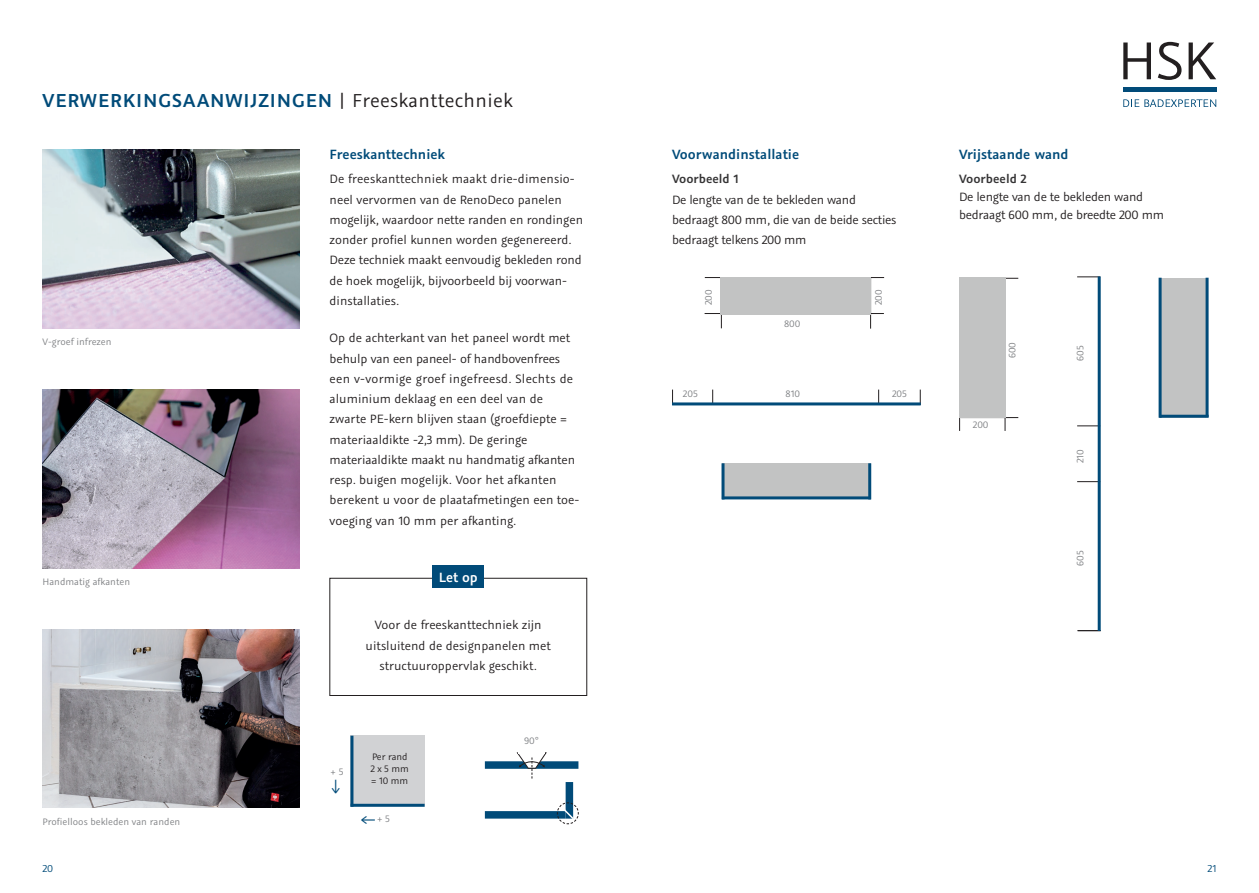
<style>
.page{position:relative;width:1259px;height:893px;background:#fff}
.page>*{position:absolute;margin:0;border:0;box-sizing:border-box;transform-origin:0 0}
.t1{font:600 21px "Graublau Sans";letter-spacing:.04em;color:#014b79}
.t2{font:18px "Graublau Sans";color:#014b79}
.Subhead{font:600 15px "Graublau Sans";color:#014b79}
.t3{font:600 15px "Graublau Sans";color:#fff}
.Fließtext{font:13.5px/20.2px "Graublau Sans";color:#231f20}
.Fließtext-2{font:13.5px/20.2px "Graublau Sans";letter-spacing:-.02em;color:#231f20}
.Hervorhebung_93_K{font:600 13.5px "Graublau Sans";color:#363536}
.t4{font:11.25px "Graublau Sans";color:#014b79}
.Graue_Zusatzschrift{font:10.5px "Graublau Sans";color:#808285}
.Fließtext-3{font:10.5px/12px "Graublau Sans";letter-spacing:-.01em;color:#231f20}
.s1{font-weight:400;color:#231f20}
</style>
<div class="page">
<svg style="left:1123px;top:43px;width:28px;height:36px"></svg>
<svg style="left:1157px;top:42px;width:24px;height:38px"></svg>
<svg style="left:1188px;top:43px;width:28px;height:36px"></svg>
<div style="left:1123px;top:87px;width:93px;height:5px;background:#014b79"></div>
<svg style="left:1123px;top:99px;width:93px;height:8px"></svg>
<img style="left:43px;top:389px;width:257px;height:179px">
<img style="left:43px;top:629px;width:257px;height:179px">
<img style="left:43px;top:150px;width:257px;height:178px">
<div style="left:330px;top:578px;width:257px;height:118px;border:1px solid #231f20"></div>
<div style="left:432px;top:566px;width:52px;height:22px;background:#014b79"></div>
<hr style="left:705px;top:277px;width:179px;height:1px;background:#231f20">
<hr style="left:704px;top:313px;width:180px;height:1px;background:#231f20">
<hr style="left:721px;top:280px;width:1px;height:48px;background:#231f20">
<hr style="left:870px;top:277px;width:1px;height:52px;background:#231f20">
<div style="left:720px;top:277px;width:151px;height:37px;background:#c2c3c3"></div>
<svg style="left:712px;top:390px;width:1px;height:12px"></svg>
<svg style="left:878px;top:390px;width:1px;height:12px"></svg>
<svg style="left:672px;top:390px;width:1px;height:12px"></svg>
<svg style="left:920px;top:390px;width:1px;height:15px"></svg>
<hr style="left:672px;top:402px;width:248px;height:3px;background:#014b79">
<div style="left:722px;top:463px;width:149px;height:35px;background:#c2c3c3"></div>
<hr style="left:722px;top:496px;width:149px;height:3px;background:#014b79">
<hr style="left:868px;top:463px;width:3px;height:36px;background:#014b79">
<hr style="left:721px;top:463px;width:3px;height:36px;background:#014b79">
<hr style="left:959px;top:313px;width:1px;height:118px;background:#231f20">
<hr style="left:1004px;top:281px;width:1px;height:150px;background:#231f20">
<hr style="left:961px;top:417px;width:57px;height:1px;background:#231f20">
<hr style="left:961px;top:278px;width:57px;height:1px;background:#231f20">
<div style="left:959px;top:278px;width:46px;height:140px;background:#c2c3c3"></div>
<svg style="left:1077px;top:481px;width:20px;height:1px"></svg>
<svg style="left:1077px;top:425px;width:20px;height:1px"></svg>
<svg style="left:1077px;top:630px;width:20px;height:1px"></svg>
<svg style="left:1077px;top:276px;width:20px;height:1px"></svg>
<hr style="left:1097px;top:276px;width:3px;height:355px;background:#014b79">
<div style="left:1159px;top:278px;width:47px;height:139px;background:#c2c3c3"></div>
<hr style="left:1205px;top:278px;width:3px;height:139px;background:#014b79">
<hr style="left:1159px;top:415px;width:49px;height:3px;background:#014b79">
<hr style="left:1158px;top:278px;width:3px;height:140px;background:#014b79">
<div style="left:350px;top:736px;width:75px;height:68px;background:#d1d2d4"></div>
<hr style="left:350px;top:804px;width:75px;height:3px;background:#014b79">
<hr style="left:350px;top:736px;width:3px;height:71px;background:#014b79">
<div style="left:485px;top:811px;width:80px;height:8px;background:#014b79"></div>
<div style="left:565px;top:782px;width:8px;height:37px;background:#014b79"></div>
<svg style="left:556px;top:801px;width:23px;height:23px"></svg>
<div style="left:485px;top:761px;width:93px;height:8px;background:#014b79"></div>
<svg style="left:516px;top:752px;width:31px;height:26px"></svg>
<p class="t1" style="left:43px;top:87px;width:471px">VERWERKINGSAANWIJZINGEN <span class="s1">| Freeskanttechniek</span></p>
<p class="Graue_Zusatzschrift" style="left:43px;top:336px;width:70px">V-groef infrezen</p>
<p class="Graue_Zusatzschrift" style="left:43px;top:576px;width:89px">Handmatig afkanten</p>
<p class="Graue_Zusatzschrift" style="left:43px;top:815px;width:139px">Profielloos bekleden van randen</p>
<p class="Subhead" style="left:330px;top:145px;width:117px">Freeskanttechniek</p>
<p class="Fließtext" style="left:330px;top:169px;width:255px">De freeskanttechniek maakt drie-dimensio&shy;neel vervormen van de RenoDeco panelen mogelijk, waardoor nette randen en rondingen zonder profiel kunnen worden gegenereerd.<br>Deze techniek maakt eenvoudig bekleden rond de hoek mogelijk, bijvoorbeeld bij voorwan&shy;dinstallaties.</p>
<p class="Fließtext" style="left:330px;top:328px;width:251px">Op de achterkant van het paneel wordt met behulp van een paneel- of handbovenfrees een v-vormige groef ingefreesd. Slechts de aluminium deklaag en een deel van de zwarte PE-kern blijven staan (groefdiepte = materiaaldikte -2,3 mm). De geringe materiaaldikte maakt nu handmatig afkanten resp. buigen mogelijk. Voor het afkanten berekent u voor de plaatafmetingen een toe&shy;voeging van 10 mm per afkanting.</p>
<p class="t3" style="left:439px;top:567px;width:40px">Let op</p>
<p class="Fließtext" style="left:366px;top:615px;width:187px;text-align:center">Voor de freeskanttechniek zijn uitsluitend de designpanelen met structuuroppervlak geschikt.</p>
<p class="Graue_Zusatzschrift" style="left:331px;top:766px;width:14px">+ 5</p>
<p class="t2" style="left:347px;top:779px;width:17px;rotate:90deg">→</p>
<p class="Fließtext-3" style="left:370px;top:750px;width:40px">Per rand<br>2 x 5 mm = 10 mm</p>
<p class="Graue_Zusatzschrift" style="left:377px;top:813px;width:14px">+ 5</p>
<p class="Graue_Zusatzschrift" style="left:524px;top:734px;width:16px">90°</p>
<p class="Subhead" style="left:672px;top:145px;width:129px">Voorwandinstallatie</p>
<p class="Hervorhebung_93_K" style="left:672px;top:171px;width:68px">Voorbeeld 1</p>
<p class="Fließtext-2" style="left:672px;top:189px;width:226px">De lengte van de te bekleden wand bedraagt 800 mm, die van de beide secties bedraagt telkens 200 mm</p>
<p class="Graue_Zusatzschrift" style="left:702px;top:305px;width:17px;rotate:-90deg">200</p>
<p class="Graue_Zusatzschrift" style="left:872px;top:305px;width:17px;rotate:-90deg">200</p>
<p class="Graue_Zusatzschrift" style="left:784px;top:317px;width:18px">800</p>
<p class="Graue_Zusatzschrift" style="left:683px;top:388px;width:16px">205</p>
<p class="Graue_Zusatzschrift" style="left:785px;top:388px;width:16px">810</p>
<p class="Graue_Zusatzschrift" style="left:892px;top:388px;width:16px">205</p>
<p class="Subhead" style="left:959px;top:145px;width:111px">Vrijstaande wand</p>
<p class="Hervorhebung_93_K" style="left:959px;top:171px;width:69px">Voorbeeld 2</p>
<p class="Fließtext-2" style="left:959px;top:188px;width:206px;line-height:18px">De lengte van de te bekleden wand bedraagt 600 mm, de breedte 200 mm</p>
<p class="Graue_Zusatzschrift" style="left:1006px;top:358px;width:18px;rotate:-90deg">600</p>
<p class="Graue_Zusatzschrift" style="left:973px;top:419px;width:17px">200</p>
<p class="Graue_Zusatzschrift" style="left:1074px;top:361px;width:17px;rotate:-90deg">605</p>
<p class="Graue_Zusatzschrift" style="left:1074px;top:463px;width:15px;rotate:-90deg">210</p>
<p class="Graue_Zusatzschrift" style="left:1074px;top:566px;width:17px;rotate:-90deg">605</p>
<p class="t4" style="left:43px;top:861px;width:12px">20</p>
<p class="t4" style="left:1207px;top:861px;width:10px">21</p>
</div>
